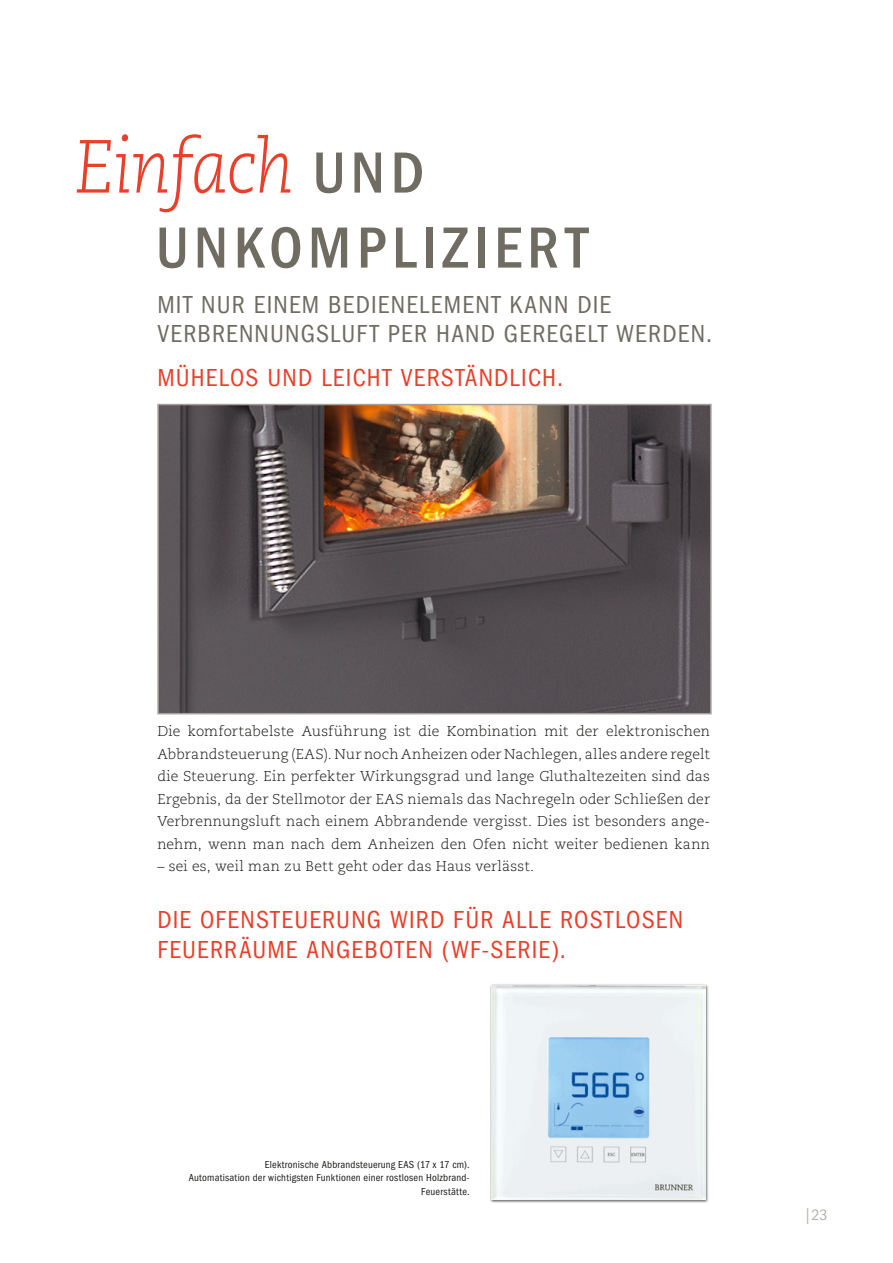
<style>
.page{position:relative;width:893px;height:1263px;background:#fff}
.page>*{position:absolute;margin:0;border:0;box-sizing:border-box;transform-origin:0 0}
.t1{font:italic 300 75px "Caecilia LT Pro 46";letter-spacing:-.02em;color:#e8402a;scale:.95 1}
.t2{font:500 condensed 60px "Franklin Gothic LT Pro";letter-spacing:.095em;color:#706c62}
.t3{font:condensed 25.5px/30.6px "Franklin Gothic LT Pro";letter-spacing:.045em;color:#e8402a}
.t4{font:condensed 25.5px/28.5px "Franklin Gothic LT Pro";letter-spacing:.045em;color:#706c62}
.t5{font:condensed 15.75px "Franklin Gothic LT Pro";color:#b5b1ab}
.t6{font:300 14.25px/22.5px "Caecilia LT Pro 45";letter-spacing:.01em;color:#1a1a18;text-align:justify}
.t7{font:condensed 10.5px/13.5px "Franklin Gothic LT Pro";letter-spacing:.02em;color:#1a1a18;text-align:right}
.s1{font-family:"Franklin Gothic LT Pro";font-weight:500;font-style:normal;font-stretch:condensed;font-size:60px;color:#706c62}
</style>
<div class="page">
<div style="left:490px;top:984px;width:219px;height:219px;background:#1a1a18;opacity:.75"></div>
<img style="left:491px;top:985px;width:214px;height:215px">
<img style="left:160px;top:407px;width:549px;height:304px">
<div style="left:157px;top:404px;width:555px;height:310px;border:2px solid #a49f98"></div>
<h1 class="t1" style="left:74px;top:120px;width:370px">Einfach <span class="s1">UND</span></h1>
<h2 class="t2" style="left:156px;top:214px;width:434px">UNKOMPLIZIERT</h2>
<h3 class="t4" style="left:157px;top:291px;width:556px">MIT NUR EINEM BEDIENELEMENT KANN DIE<br>VERBRENNUNGSLUFT PER HAND GEREGELT WERDEN.</h3>
<h3 class="t3" style="left:157px;top:362px;width:407px">MÜHELOS UND LEICHT VERSTÄNDLICH.</h3>
<p class="t6" style="left:157px;top:720px;width:554px">Die komfortabelste Ausführung ist die Kombination mit der elektronischen Abbrandsteuerung (EAS). Nur noch Anheizen oder Nachlegen, alles andere regelt die Steuerung. Ein perfekter Wirkungsgrad und lange Gluthaltezeiten sind das Ergebnis, da der Stellmotor der EAS niemals das Nachregeln oder Schließen der Verbrennungsluft nach einem Abbrandende vergisst. Dies ist besonders ange&shy;nehm, wenn man nach dem Anheizen den Ofen nicht weiter bedienen kann</p>
<p class="t6" style="left:157px;top:855px;width:378px">– sei es, weil man zu Bett geht oder das Haus verlässt.</p>
<h3 class="t3" style="left:157px;top:904px;width:527px">DIE OFENSTEUERUNG WIRD FÜR ALLE ROSTLOSEN<br>FEUERRÄUME ANGEBOTEN (WF-SERIE).</h3>
<p class="t7" style="left:189px;top:1157px;width:282px">Elektronische Abbrandsteuerung EAS (17 x 17 cm).<br>Automatisation der wichtigsten Funktionen einer rostlosen Holzbrand-<br>Feuerstätte.</p>
<p class="t5" style="left:804px;top:1206px;width:25px">|23</p>
</div>
